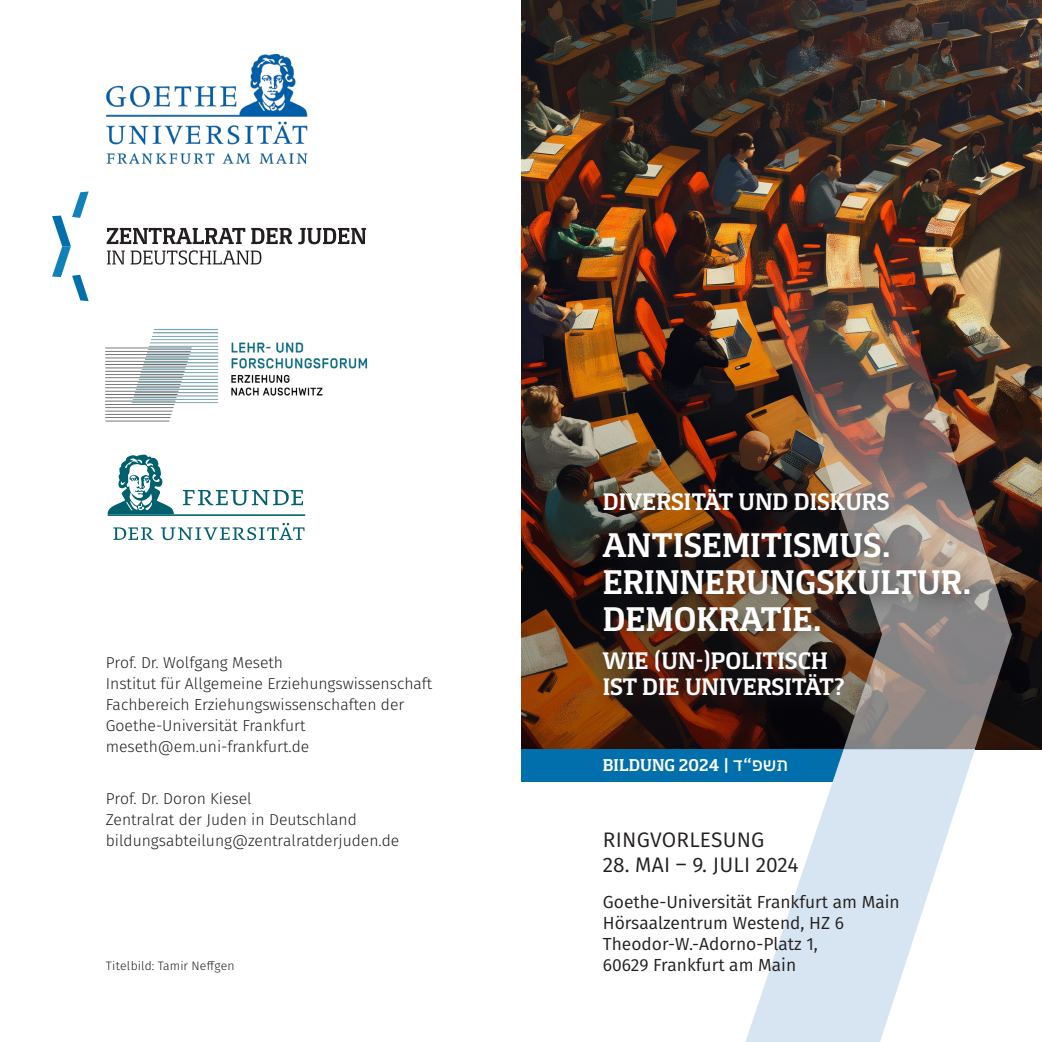
<style>
.page{position:relative;width:1042px;height:1042px;background:#fff}
.page>*{position:absolute;margin:0;border:0;box-sizing:border-box;transform-origin:0 0}
.t1{font:700 35px/36.8px "Foral Pro";color:#fff}
.t2{font:700 24.5px/26.2px "Foral Pro";color:#fff}
.t3{font:21px "Fira Sans";letter-spacing:.01em;color:#231f20}
.t4{font:17.5px/21px "Fira Sans";color:#231f20}
.t5{font:700 17.5px "Foral Pro";color:#fff}
.t6{font:300 15.75px/21px "Fira Sans";color:#231f20}
.t7{font:300 12.25px "Fira Sans";letter-spacing:.01em;color:#231f20}
.s1{font-family:"IBM Plex Sans Hebrew";font-weight:500}
</style>
<div class="page">
<img style="left:521px;top:0;width:521px;height:291px">
<img style="left:521px;top:291px;width:521px;height:458px">
<img style="left:730px;top:173px;width:282px;height:609px">
<div style="left:521px;top:749px;width:367px;height:32px;background:#006fab"></div>
<svg style="left:745px;top:749px;width:230px;height:293px;fill:#d7e5f2"></svg>
<div style="left:591px;top:520px;width:398px;height:196px;background:#231f20;opacity:.75"></div>
<svg style="left:107px;top:228px;width:138px;height:16px"></svg>
<svg style="left:251px;top:228px;width:41px;height:16px"></svg>
<svg style="left:298px;top:228px;width:68px;height:16px"></svg>
<svg style="left:107px;top:251px;width:18px;height:13px"></svg>
<svg style="left:131px;top:250px;width:130px;height:15px"></svg>
<svg style="left:52px;top:191px;width:37px;height:110px"></svg>
<img style="left:105px;top:329px;width:263px;height:93px">
<img style="left:106px;top:53px;width:202px;height:112px">
<hr style="left:108px;top:514px;width:197px;height:2px;background:#00606e">
<svg style="left:113px;top:523px;width:191px;height:17px"></svg>
<svg style="left:183px;top:490px;width:120px;height:15px"></svg>
<svg style="left:108px;top:454px;width:66px;height:60px"></svg>
<p class="t6" style="left:106px;top:652px;width:328px">Prof. Dr. Wolfgang Meseth<br>Institut für Allgemeine Erziehungswissenschaft Fachbereich Erziehungswissenschaften der Goethe-Universität Frankfurt meseth@em.uni-frankfurt.de</p>
<p class="t6" style="left:106px;top:788px;width:295px">Prof. Dr. Doron Kiesel<br>Zentralrat der Juden in Deutschland bildungsabteilung@zentralratderjuden.de</p>
<p class="t7" style="left:106px;top:956px;width:130px">Titelbild: Tamir Neffgen</p>
<h2 class="t2" style="left:603px;top:488px;width:288px">DIVERSITÄT UND DISKURS</h2>
<h1 class="t1" style="left:603px;top:526px;width:370px">ANTISEMITISMUS.<br>ERINNERUNGSKULTUR.<br>DEMOKRATIE.</h1>
<h2 class="t2" style="left:603px;top:647px;width:243px">WIE (UN-)POLITISCH<br>IST DIE UNIVERSITÄT?</h2>
<p class="t5" style="left:603px;top:754px;width:187px">BILDUNG 2024 <span class="s1">פ”ד</span>| <span class="s1">ש ת</span></p>
<h3 class="t3" style="left:603px;top:824px;width:163px">RINGVORLESUNG</h3>
<h3 class="t3" style="left:603px;top:849px;width:197px">28. MAI – 9. JULI 2024</h3>
<p class="t4" style="left:603px;top:891px;width:298px">Goethe-Universität Frankfurt am Main<br>Hörsaalzentrum Westend, HZ 6<br>Theodor-W.-Adorno-Platz 1,<br>60629 Frankfurt am Main</p>
</div>
